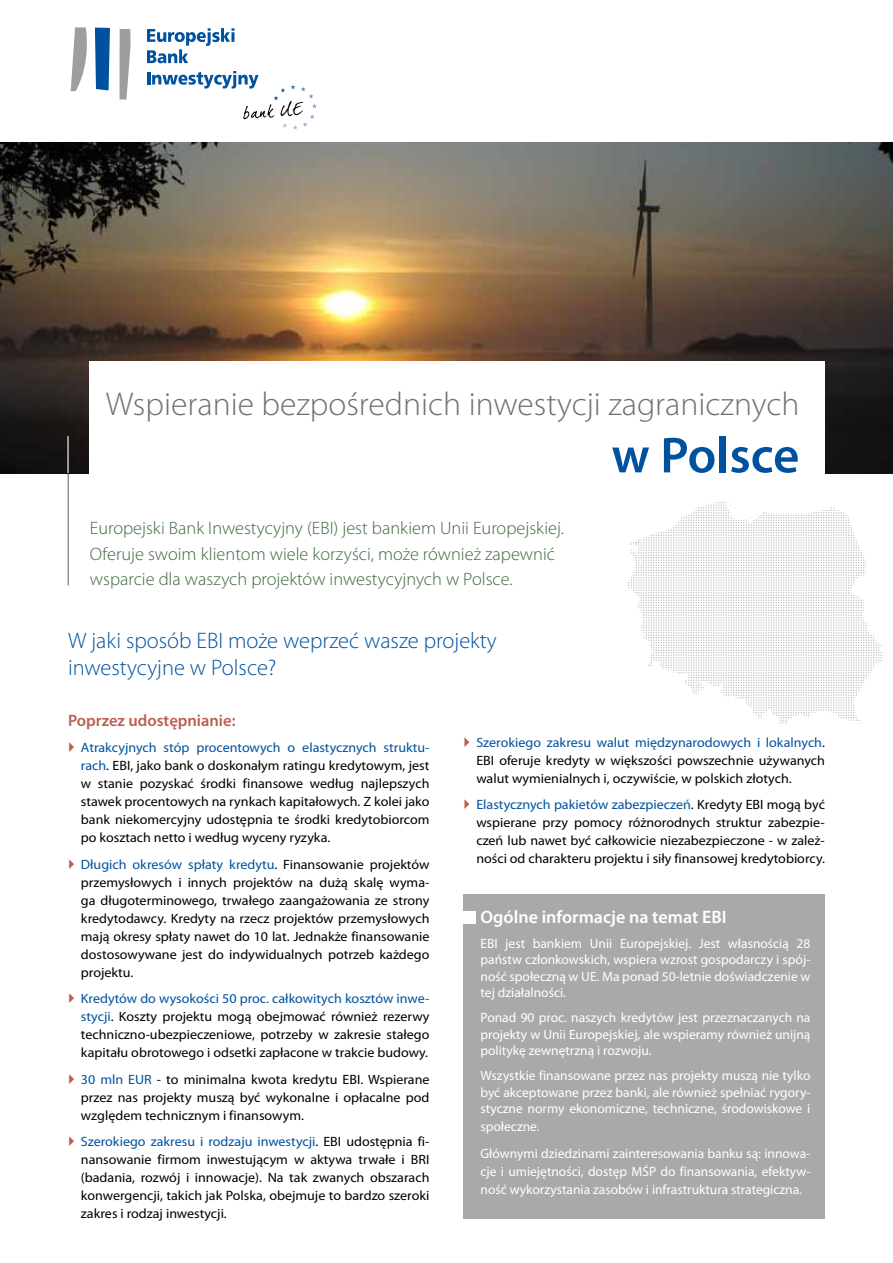
<style>
.page{position:relative;width:893px;height:1263px;background:#fff}
.page>*{position:absolute;margin:0;border:0;box-sizing:border-box;transform-origin:0 0}
.t1{font:600 51px "Myriad Pro";color:#00529f}
.t2{font:300 33px "Myriad Pro";color:#707172}
.t3{font:300 22.5px/27px "Myriad Pro";color:#00529f}
.t4{font:300 18px/25.5px "Myriad Pro";color:#3e673c}
.t5{font:600 18px "Myriad Pro";color:#fff}
.t6{font:600 16.5px "Myriad Pro";color:#bc5f53}
.t7{font:13.5px/18px "Myriad Pro";color:#000;text-align:justify;scale:1.04 1}
.t8{font:13.5px/16.5px "Myriad Pro";color:#fff;text-align:justify}
.s1{color:#00529f}
</style>
<div class="page">
<svg style="left:628px;top:502px;width:254px;height:223px"></svg>
<svg style="left:629px;top:538px;width:13px;height:10px"></svg>
<hr style="left:68px;top:473px;width:1px;height:112px;background:#707172">
<div style="left:463px;top:894px;width:362px;height:324px;background:#a9a9aa"></div>
<div style="left:456px;top:911px;width:19px;height:12px;background:#fff"></div>
<svg style="left:71px;top:27px;width:16px;height:64px"></svg>
<svg style="left:95px;top:28px;width:15px;height:62px"></svg>
<svg style="left:120px;top:29px;width:11px;height:70px"></svg>
<svg style="left:147px;top:28px;width:87px;height:35px"></svg>
<svg style="left:147px;top:71px;width:170px;height:59px"></svg>
<img style="left:0;top:142px;width:893px;height:331px">
<div style="left:90px;top:361px;width:735px;height:133px;background:#fff"></div>
<hr style="left:67px;top:436px;width:2px;height:37px;background:#fff">
<h2 class="t2" style="left:106px;top:384px;width:695px">Wspieranie bezpośrednich inwestycji zagranicznych</h2>
<h1 class="t1" style="left:611px;top:427px;width:189px">w Polsce</h1>
<h3 class="t4" style="left:90px;top:515px;width:476px">Europejski Bank Inwestycyjny (EBI) jest bankiem Unii Europejskiej.<br>Oferuje swoim klientom wiele korzyści, może również zapewnić wsparcie dla waszych projektów inwestycyjnych w Polsce.</h3>
<h3 class="t3" style="left:68px;top:627px;width:430px">W jaki sposób EBI może weprzeć wasze projekty inwestycyjne w Polsce?</h3>
<p class="t6" style="left:68px;top:711px;width:169px">Poprzez udostępnianie:</p>
<p class="t7" style="left:81px;top:739px;width:337px"><span class="s1">Atrakcyjnych stóp procentowych o elastycznych struktu&shy;rach</span>. EBI, jako bank o doskonałym ratingu kredytowym, jest w stanie pozyskać środki finansowe według najlepszych stawek procentowych na rynkach kapitałowych. Z kolei jako bank niekomercyjny udostępnia te środki kredytobiorcom po kosztach netto i według wyceny ryzyka.</p>
<p class="t7" style="left:81px;top:855px;width:337px"><span class="s1">Długich okresów spłaty kredytu</span>. Finansowanie projektów przemysłowych i innych projektów na dużą skalę wyma&shy;ga długoterminowego, trwałego zaangażowania ze strony kredytodawcy. Kredyty na rzecz projektów przemysłowych mają okresy spłaty nawet do 10 lat. Jednakże finansowanie dostosowywane jest do indywidualnych potrzeb każdego projektu.</p>
<p class="t7" style="left:81px;top:990px;width:337px"><span class="s1">Kredytów do wysokości 50 proc. całkowitych kosztów inwe&shy;stycji</span>. Koszty projektu mogą obejmować również rezerwy techniczno-ubezpieczeniowe, potrzeby w zakresie stałego kapitału obrotowego i odsetki zapłacone w trakcie budowy.</p>
<p class="t7" style="left:81px;top:1070px;width:337px"><span class="s1">30 mln EUR</span> - to minimalna kwota kredytu EBI. Wspierane przez nas projekty muszą być wykonalne i opłacalne pod względem technicznym i finansowym.</p>
<p class="t7" style="left:81px;top:1133px;width:337px"><span class="s1">Szerokiego zakresu i rodzaju inwestycji</span>. EBI udostępnia fi&shy;nansowanie firmom inwestującym w aktywa trwałe i BRI (badania, rozwój i innowacje). Na tak zwanych obszarach konwergencji, takich jak Polska, obejmuje to bardzo szeroki zakres i rodzaj inwestycji.</p>
<p class="t7" style="left:476px;top:733px;width:337px"><span class="s1">Szerokiego zakresu walut międzynarodowych i lokalnych</span>.<br>EBI oferuje kredyty w większości powszechnie używanych walut wymienialnych i, oczywiście, w polskich złotych.</p>
<p class="t7" style="left:476px;top:796px;width:337px"><span class="s1">Elastycznych pakietów zabezpieczeń</span>. Kredyty EBI mogą być wspierane przy pomocy różnorodnych struktur zabezpie&shy;czeń lub nawet być całkowicie niezabezpieczone - w zależ&shy;ności od charakteru projektu i siły finansowej kredytobiorcy.</p>
<h3 class="t5" style="left:480px;top:907px;width:247px">Ogólne informacje na temat EBI</h3>
<p class="t8" style="left:480px;top:935px;width:331px">EBI jest bankiem Unii Europejskiej. Jest własnością 28 państw członkowskich, wspiera wzrost gospodarczy i spój&shy;ność społeczną w UE. Ma ponad 50-letnie doświadczenie w tej działalności.</p>
<p class="t8" style="left:480px;top:1010px;width:331px">Ponad 90 proc. naszych kredytów jest przeznaczanych na projekty w Unii Europejskiej, ale wspieramy również unijną politykę zewnętrzną i rozwoju.</p>
<p class="t8" style="left:480px;top:1068px;width:331px">Wszystkie finansowane przez nas projekty muszą nie tylko być akceptowane przez banki, ale również spełniać rygory&shy;styczne normy ekonomiczne, techniczne, środowiskowe i</p>
<p class="t8" style="left:480px;top:1114px;width:331px;line-height:26.5px">społeczne.<br>Głównymi dziedzinami zainteresowania banku są: innowa-</p>
<p class="t8" style="left:480px;top:1162px;width:331px;line-height:18px">cje i umiejętności, dostęp MŚP do finansowania, efektyw&shy;ność wykorzystania zasobów i infrastruktura strategiczna.</p>
</div>
